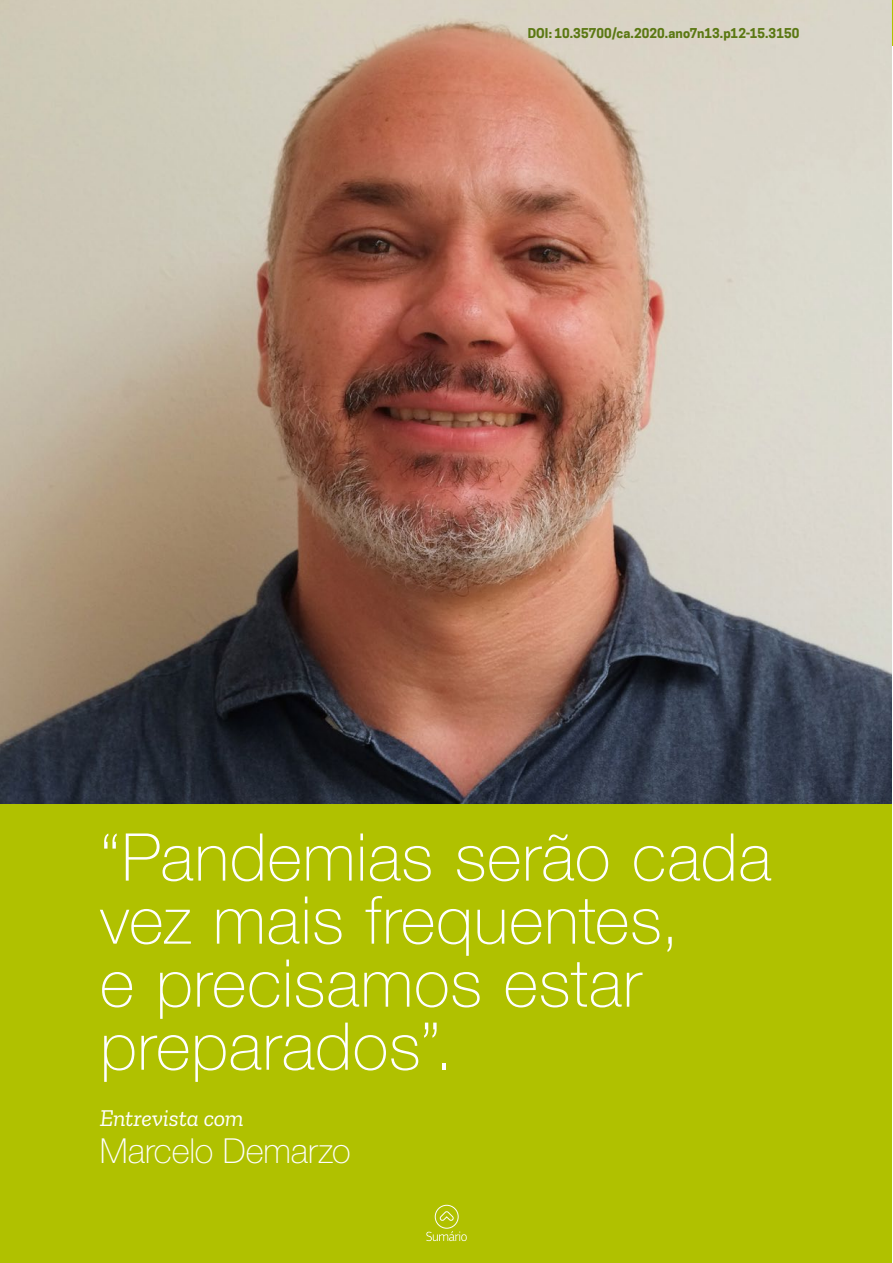
<style>
.page{position:relative;width:893px;height:1263px;background:#fff}
.page>*{position:absolute;margin:0;border:0;box-sizing:border-box;transform-origin:0 0}
.t1{font:100 66px/63px "Helvetica Neue LT Pro";letter-spacing:.01em;color:#fff}
.t2{font:100 34.5px "Helvetica Neue LT Pro";letter-spacing:-.005em;color:#fff}
.t3{font:italic 24px "Zilla Slab";letter-spacing:-.01em;color:#fff}
.t4{font:700 12.75px "Cooper Hewitt";letter-spacing:.005em;color:#5b7813}
</style>
<div class="page">
<div style="left:0;top:46px;width:892px;height:1217px;background:#b0c100"></div>
<img style="left:0;top:0;width:892px;height:804px">
<svg style="left:426px;top:1204px;width:41px;height:37px"></svg>
<p class="t4" style="left:528px;top:26px;width:273px">DOI: 10.35700/ca.2020.ano7n13.p12-15.3150</p>
<p class="t1" style="left:100px;top:825px;width:673px">“Pandemias serão cada vez mais frequentes,<br>e precisamos estar preparados”.</p>
<p class="t3" style="left:100px;top:1105px;width:145px">Entrevista com</p>
<p class="t2" style="left:100px;top:1131px;width:252px">Marcelo Demarzo</p>
</div>
